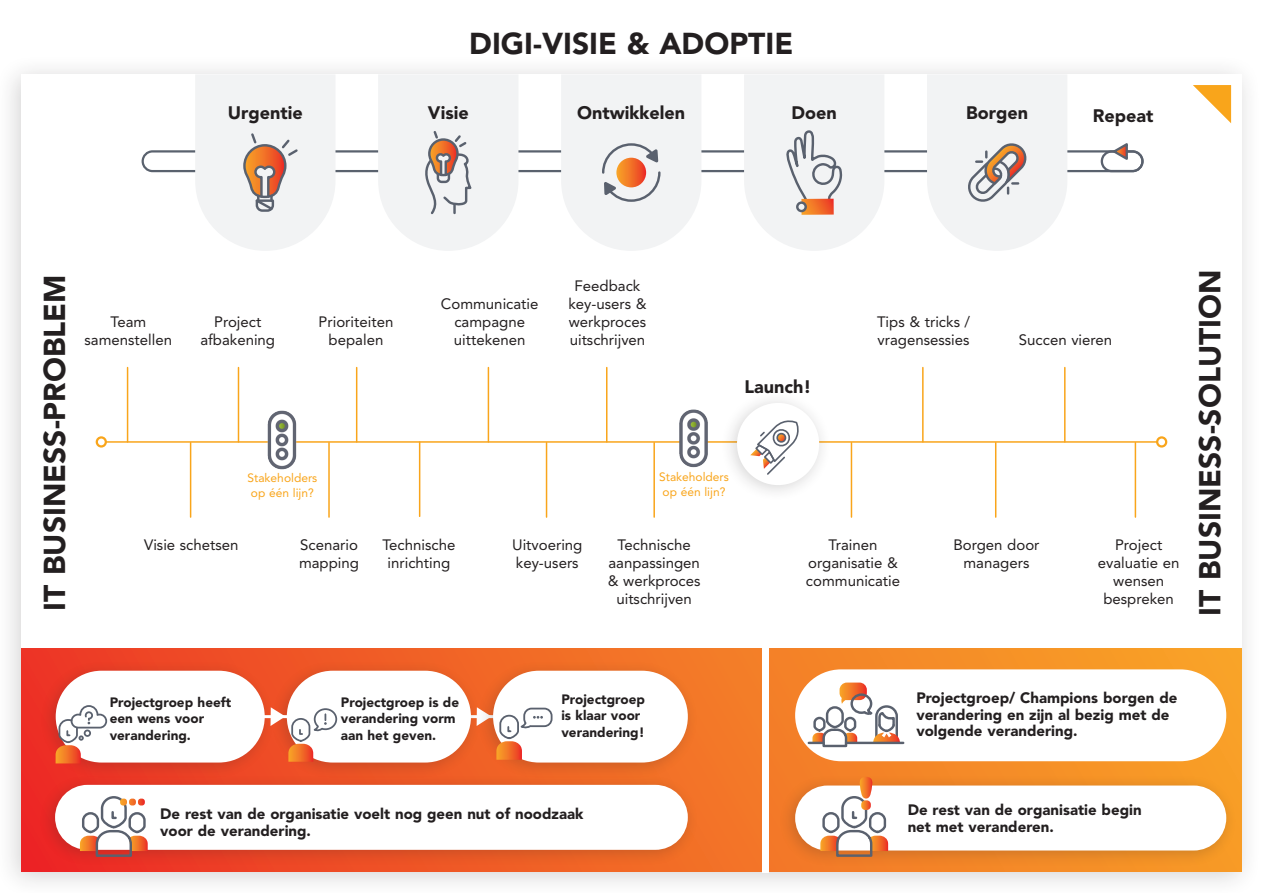
<style>
.page{position:relative;width:1263px;height:893px;background:#fff}
.page>*{position:absolute;margin:0;border:0;box-sizing:border-box;transform-origin:0 0}
.Kop_1{font:900 30px "Avenir LT Std";color:#231f20}
.Kop_1-2{font:900 18px "Avenir LT Std";color:#231f20}
.Kop_2{font:15px/18px "Avenir LT Std";color:#231f20;text-align:center}
.Kop_1-3{font:900 15px/16.5px "Avenir LT Std";color:#231f20}
.Kop_1-4{font:900 13.5px/16.5px "Avenir LT Std";color:#231f20}
.Kop_2-2{font:12px/15px "Avenir LT Std";color:#f9a51b}
</style>
<div class="page">
<div style="left:0;top:54px;width:1262px;height:839px;background:#231f20;opacity:.2"></div>
<div style="left:21px;top:74px;width:1221px;height:798px;background:#fff"></div>
<svg style="left:21px;top:649px;width:1221px;height:223px;background:#f37627"></svg>
<div style="left:762px;top:648px;width:7px;height:225px;background:#fff"></div>
<div style="left:795px;top:669px;width:431px;height:92px;background:#fff;border-radius:46px"></div>
<div style="left:142px;top:150px;width:1001px;height:22px;border:2px solid #5a626e;border-radius:10px"></div>
<div style="left:1101px;top:150px;width:42px;height:22px;border:2px solid #5a616e;border-radius:10px"></div>
<svg style="left:1111px;top:143px;width:18px;height:17px"></svg>
<svg style="left:195px;top:75px;width:140px;height:176px"></svg>
<svg style="left:378px;top:75px;width:140px;height:176px"></svg>
<svg style="left:561px;top:75px;width:140px;height:176px"></svg>
<svg style="left:927px;top:75px;width:140px;height:176px"></svg>
<svg style="left:744px;top:75px;width:140px;height:176px"></svg>
<div style="left:796px;top:201px;width:11px;height:11px;border:2px solid #5a616e;border-radius:50%"></div>
<div style="left:39px;top:659px;width:236px;height:121px;background:#231f20;opacity:.2"></div>
<div style="left:56px;top:671px;width:209px;height:91px;background:#fff;border-radius:46px"></div>
<div style="left:270px;top:659px;width:212px;height:121px;background:#231f20;opacity:.2"></div>
<div style="left:287px;top:671px;width:184px;height:91px;background:#fff;border-radius:46px"></div>
<div style="left:476px;top:659px;width:223px;height:121px;background:#231f20;opacity:.2"></div>
<div style="left:493px;top:671px;width:195px;height:91px;background:#fff;border-radius:46px"></div>
<div style="left:778px;top:774px;width:459px;height:94px;background:#231f20;opacity:.2"></div>
<div style="left:795px;top:785px;width:431px;height:65px;background:#fff;border-radius:32px"></div>
<svg style="left:820px;top:777px;width:68px;height:81px"></svg>
<div style="left:38px;top:773px;width:661px;height:94px;background:#231f20;opacity:.2"></div>
<div style="left:55px;top:785px;width:633px;height:65px;background:#fff;border-radius:32px"></div>
<svg style="left:80px;top:796px;width:68px;height:62px"></svg>
<svg style="left:56px;top:704px;width:52px;height:59px"></svg>
<svg style="left:477px;top:707px;width:76px;height:53px"></svg>
<hr style="left:846px;top:742px;width:57px;height:2px;background:#5a616e">
<svg style="left:809px;top:683px;width:91px;height:65px"></svg>
<svg style="left:1193px;top:85px;width:38px;height:38px"></svg>
<hr style="left:106px;top:441px;width:1051px;height:2px;background:#f9a51b">
<div style="left:1156px;top:436px;width:11px;height:12px;border:2px solid #f9a51b;border-radius:50%"></div>
<div style="left:96px;top:436px;width:11px;height:12px;border:2px solid #f9a51b;border-radius:50%"></div>
<hr style="left:127px;top:368px;width:1px;height:74px;background:#f9a51b">
<hr style="left:190px;top:443px;width:1px;height:74px;background:#f9a51b">
<hr style="left:328px;top:443px;width:2px;height:74px;background:#f9a51b">
<hr style="left:419px;top:442px;width:1px;height:74px;background:#f9a51b">
<hr style="left:546px;top:443px;width:1px;height:74px;background:#f9a51b">
<hr style="left:653px;top:443px;width:2px;height:74px;background:#f9a51b">
<hr style="left:851px;top:443px;width:1px;height:74px;background:#f9a51b">
<hr style="left:995px;top:443px;width:1px;height:74px;background:#f9a51b">
<hr style="left:1135px;top:443px;width:1px;height:74px;background:#f9a51b">
<hr style="left:238px;top:368px;width:1px;height:74px;background:#f9a51b">
<hr style="left:356px;top:368px;width:1px;height:74px;background:#f9a51b">
<hr style="left:488px;top:368px;width:1px;height:74px;background:#f9a51b">
<hr style="left:606px;top:368px;width:1px;height:74px;background:#f9a51b">
<hr style="left:922px;top:368px;width:1px;height:74px;background:#f9a51b">
<hr style="left:1064px;top:368px;width:1px;height:74px;background:#f9a51b">
<div style="left:720px;top:390px;width:112px;height:113px;background:#231f20;opacity:.2"></div>
<div style="left:737px;top:403px;width:82px;height:82px;background:#fff;border-radius:50%"></div>
<svg style="left:750px;top:420px;width:49px;height:56px"></svg>
<hr style="left:262px;top:715px;width:28px;height:3px;background:#fff">
<svg style="left:270px;top:707px;width:68px;height:55px"></svg>
<img style="left:251px;top:410px;width:56px;height:60px">
<img style="left:662px;top:409px;width:56px;height:59px">
<p class="Kop_1" style="left:469px;top:25px;width:325px">DIGI-VISIE &amp; ADOPTIE</p>
<p class="Kop_1-2" style="left:228px;top:102px;width:77px">Urgentie</p>
<p class="Kop_1-2" style="left:428px;top:102px;width:42px">Visie</p>
<p class="Kop_1-2" style="left:577px;top:102px;width:109px">Ontwikkelen</p>
<p class="Kop_1-2" style="left:966px;top:102px;width:63px">Borgen</p>
<p class="Kop_1-2" style="left:791px;top:102px;width:47px">Doen</p>
<p class="Kop_1-2" style="left:1093px;top:105px;width:62px">Repeat</p>
<p class="Kop_1" style="left:37px;top:611px;width:338px;rotate:-90deg">IT BUSINESS-PROBLEM</p>
<p class="Kop_1" style="left:1192px;top:616px;width:348px;rotate:-90deg">IT BUSINESS-SOLUTION</p>
<p class="Kop_2" style="left:568px;top:277px;width:80px">Feedback key-users &amp; werkproces uitschrijven</p>
<p class="Kop_2" style="left:441px;top:295px;width:99px">Communicatie campagne uittekenen</p>
<p class="Kop_2" style="left:877px;top:313px;width:95px;text-align:left">Tips &amp; tricks / vragensessies</p>
<p class="Kop_2" style="left:85px;top:313px;width:89px">Team samenstellen</p>
<p class="Kop_2" style="left:200px;top:313px;width:76px">Project afbakening</p>
<p class="Kop_2" style="left:319px;top:313px;width:76px">Prioriteiten bepalen</p>
<p class="Kop_2" style="left:1019px;top:331px;width:95px">Succen vieren</p>
<p class="Kop_1-2" style="left:745px;top:376px;width:68px">Launch!</p>
<p class="Kop_2-2" style="left:659px;top:469px;width:71px">Stakeholders op één lijn?</p>
<p class="Kop_2-2" style="left:247px;top:471px;width:71px">Stakeholders op één lijn?</p>
<p class="Kop_2" style="left:144px;top:536px;width:96px">Visie schetsen</p>
<p class="Kop_2" style="left:382px;top:536px;width:75px">Technische inrichting</p>
<p class="Kop_2" style="left:608px;top:536px;width:94px">Technische aanpassingen &amp; werkproces uitschrijven</p>
<p class="Kop_2" style="left:953px;top:536px;width:88px">Borgen door managers</p>
<p class="Kop_2" style="left:299px;top:536px;width:61px;text-align:left">Scenario mapping</p>
<p class="Kop_2" style="left:512px;top:536px;width:72px;text-align:left">Uitvoering key-users</p>
<p class="Kop_2" style="left:806px;top:536px;width:96px">Trainen organisatie &amp; communicatie</p>
<p class="Kop_2" style="left:1098px;top:536px;width:83px">Project evaluatie en</p>
<p class="Kop_2" style="left:1103px;top:572px;width:72px">wensen bespreken</p>
<p class="Kop_1-4" style="left:110px;top:694px;width:123px">Projectgroep heeft een wens voor verandering.</p>
<p class="Kop_1-4" style="left:341px;top:694px;width:120px">Projectgroep is de verandering vorm aan het geven.</p>
<p class="Kop_1-4" style="left:561px;top:691px;width:85px">Projectgroep is klaar voor verandering!</p>
<p class="Kop_1-3" style="left:160px;top:805px;width:425px">De rest van de organisatie voelt nog geen nut of noodzaak voor de verandering.</p>
<p class="Kop_1-3" style="left:916px;top:690px;width:263px">Projectgroep/ Champions borgen de verandering en zijn al bezig met de volgende verandering.</p>
<p class="Kop_1-3" style="left:908px;top:802px;width:235px">De rest van de organisatie begin net met veranderen.</p>
</div>
